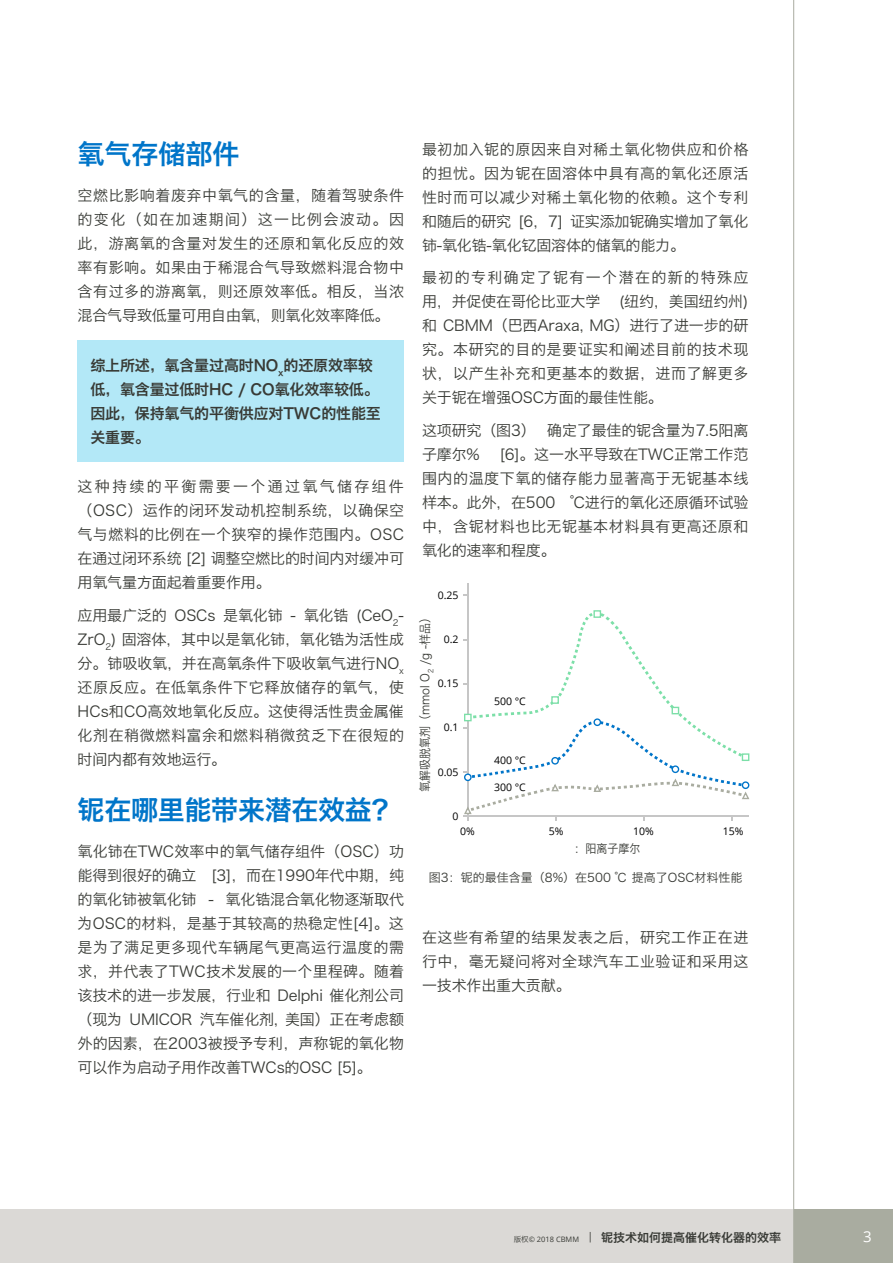
<style>
.page{position:relative;width:893px;height:1263px;background:#fff}
.page>*{position:absolute;margin:0;border:0;box-sizing:border-box;transform-origin:0 0}
.t1{font:27px "Hiragino Sans GB W6";letter-spacing:-.01em;color:#0075c9}
.t2{font:15px/24px "Hiragino Sans GB W3";letter-spacing:.005em;color:#383a35;text-align:justify}
.t3{font:15px/24px "Hiragino Sans GB W6";letter-spacing:-.01em;color:#383a35}
.t4{font:15px "Open Sans";color:#fff}
.t5{font:12px "Hiragino Sans GB W3";color:#383a35}
.t6{font:12px "Hiragino Sans GB W6";color:#383a35}
.t7{font:12px "Hiragino Sans GB W3";color:#383a35;scale:.92 1}
.t8{font:10.5px "Open Sans";color:#000}
.s1{font-family:"Hiragino Sans GB W3";font-size:7.5px}
.s2{font-family:"Open Sans";font-size:7.5px}
.s3{font-family:"Open Sans";font-size:10.5px}
</style>
<div class="page">
<div style="left:0;top:1210px;width:893px;height:53px;background:#dbd9d6"></div>
<hr style="left:793px;top:0;width:1px;height:1263px;background:#a9aca0">
<div style="left:794px;top:1210px;width:99px;height:53px;background:#a9aca0"></div>
<div style="left:78px;top:340px;width:326px;height:121px;background:#b3e8f7"></div>
<hr style="left:467px;top:583px;width:2px;height:234px;background:#c6c6c6">
<svg style="left:463px;top:610px;width:287px;height:211px"></svg>
<h1 class="t1" style="left:78px;top:136px;width:163px">氧气存储部件</h1>
<p class="t2" style="left:78px;top:183px;width:328px">空燃比影响着废弃中氧气的含量，随着驾驶条件的变化（如在加速期间）这一比例会波动。因此，游离氧的含量对发生的还原和氧化反应的效率有影响。如果由于稀混合气导致燃料混合物中含有过多的游离氧，则还原效率低。相反，当浓混合气导致低量可用自由氧，则氧化效率降低。</p>
<p class="t3" style="left:90px;top:352px;width:292px">综上所述，氧含量过高时NO<sub>x</sub>的还原效率较低，氧含量过低时HC / CO氧化效率较低。因此，保持氧气的平衡供应对TWC的性能至关重要。</p>
<p class="t2" style="left:78px;top:474px;width:328px">这种持续的平衡需要一个通过氧气储存组件（OSC）运作的闭环发动机控制系统，以确保空气与燃料的比例在一个狭窄的操作范围内。OSC在通过闭环系统 [2] 调整空燃比的时间内对缓冲可用氧气量方面起着重要作用。</p>
<p class="t2" style="left:78px;top:603px;width:328px">应用最广泛的 OSCs 是氧化铈 - 氧化锆 (CeO<sub>2</sub>- ZrO<sub>2</sub>) 固溶体，其中以是氧化铈，氧化锆为活性成分。铈吸收氧，并在高氧条件下吸收氧气进行NO<sub>x</sub>还原反应。在低氧条件下它释放储存的氧气，使HCs和CO高效地氧化反应。这使得活性贵金属催化剂在稍微燃料富余和燃料稍微贫乏下在很短的时间内都有效地运行。</p>
<h1 class="t1" style="left:78px;top:792px;width:323px">铌在哪里能带来潜在效益？</h1>
<p class="t2" style="left:78px;top:839px;width:328px">氧化铈在TWC效率中的氧气储存组件（OSC）功能得到很好的确立 [3]，而在1990年代中期，纯的氧化铈被氧化铈 - 氧化锆混合氧化物逐渐取代为OSC的材料，是基于其较高的热稳定性[4]。这是为了满足更多现代车辆尾气更高运行温度的需求，并代表了TWC技术发展的一个里程碑。随着该技术的进一步发展，行业和 Delphi 催化剂公司（现为 UMICOR 汽车催化剂, 美国）正在考虑额外的因素，在2003被授予专利，声称铌的氧化物可以作为启动子用作改善TWCs的OSC [5]。</p>
<p class="t2" style="left:422px;top:137px;width:328px">最初加入铌的原因来自对稀土氧化物供应和价格的担忧。因为铌在固溶体中具有高的氧化还原活性时而可以减少对稀土氧化物的依赖。这个专利和随后的研究 [6，7] 证实添加铌确实增加了氧化铈-氧化锆-氧化钇固溶体的储氧的能力。</p>
<p class="t2" style="left:422px;top:265px;width:328px">最初的专利确定了铌有一个潜在的新的特殊应用，并促使在哥伦比亚大学 (纽约，美国纽约州)和 CBMM（巴西Araxa, MG）进行了进一步的研究。本研究的目的是要证实和阐述目前的技术现状，以产生补充和更基本的数据，进而了解更多关于铌在增强OSC方面的最佳性能。</p>
<p class="t2" style="left:422px;top:418px;width:328px">这项研究（图3） 确定了最佳的铌含量为7.5阳离子摩尔%</p>
<p class="t2" style="left:422px;top:442px;width:328px;text-indent:78px">[6]。这一水平导致在TWC正常工作范围内的温度下氧的储存能力显著高于无铌基本线样本。此外，在500 ℃进行的氧化还原循环试验中，含铌材料也比无铌基本材料具有更高还原和氧化的速率和程度。</p>
<p class="t8" style="left:438px;top:587px;width:22px">0.25</p>
<p class="t8" style="left:444px;top:632px;width:16px">0.2</p>
<p class="t8" style="left:438px;top:676px;width:22px">0.15</p>
<p class="t8" style="left:444px;top:720px;width:16px">0.1</p>
<p class="t8" style="left:438px;top:765px;width:22px">0.05</p>
<p class="t8" style="left:453px;top:809px;width:8px">0</p>
<p class="t7" style="left:418px;top:792px;width:197px;rotate:-90deg">氧解吸脱氧剂（mmol O<sub>2</sub> /g -样品）</p>
<p class="t8" style="left:460px;top:824px;width:16px">0%</p>
<p class="t8" style="left:494px;top:694px;width:33px">500 °C</p>
<p class="t8" style="left:494px;top:753px;width:33px">400 °C</p>
<p class="t8" style="left:494px;top:780px;width:33px">300 °C</p>
<p class="t8" style="left:549px;top:824px;width:16px">5%</p>
<p class="t8" style="left:633px;top:824px;width:22px">10%</p>
<p class="t8" style="left:723px;top:824px;width:22px">15%</p>
<p class="t7" style="left:574px;top:841px;width:73px">：阳离子摩尔</p>
<p class="t5" style="left:429px;top:870px;width:315px">图3：铌的最佳含量（8%）在500 ℃ 提高了OSC材料性能</p>
<p class="t2" style="left:422px;top:925px;width:328px">在这些有希望的结果发表之后，研究工作正在进行中，毫无疑问将对全球汽车工业验证和采用这一技术作出重大贡献。</p>
<p class="t6" style="left:514px;top:1229px;width:269px"><span class="s1">版权</span><span class="s2">© 2018 CBMM</span> <span class="s3">|</span> 铌技术如何提高催化转化器的效率</p>
<p class="t4" style="left:863px;top:1226px;width:10px">3</p>
</div>
